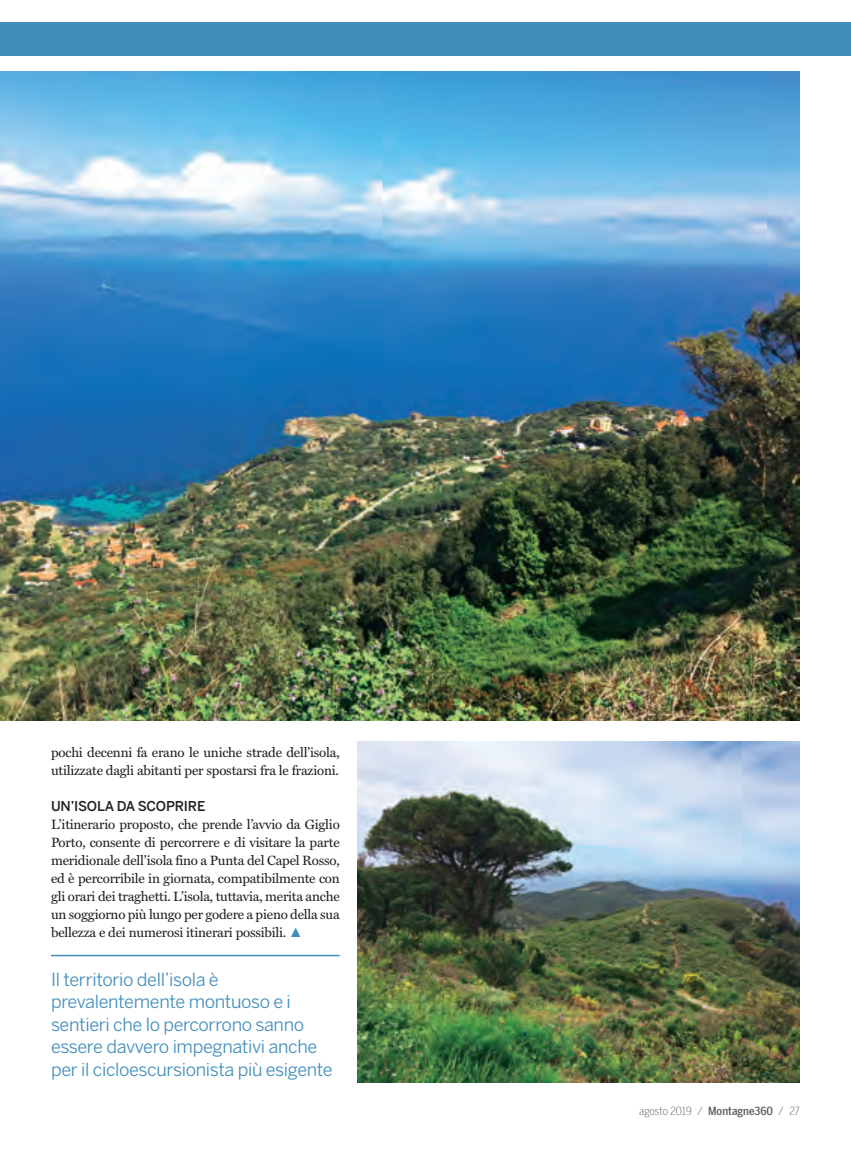
<style>
.page{position:relative;width:851px;height:1149px;background:#fff}
.page>*{position:absolute;margin:0;border:0;box-sizing:border-box;transform-origin:0 0}
.t1{font:18px/22.5px "Benton Sans";letter-spacing:-.02em;color:#418dbb}
.t2{font:13.5px/18px "Miller Text";letter-spacing:-.015em;color:#231f20}
.t3{font:500 13.5px "Benton Sans";letter-spacing:-.015em;color:#231f20}
.t4{font:300 11.25px "Benton Sans Condensed";letter-spacing:-.01em;color:#57585a}
.s1{font-family:"Times New Roman";font-style:italic;color:#418dbb}
.s2{font-weight:500}
</style>
<div class="page">
<div style="left:0;top:22px;width:850px;height:34px;background:#418dbb"></div>
<img style="left:0;top:71px;width:799px;height:649px">
<img style="left:358px;top:741px;width:441px;height:340px">
<hr style="left:51px;top:954px;width:289px;height:1px;background:#418dbb">
<p class="t2" style="left:51px;top:743px;width:290px">pochi decenni fa erano le uniche strade dell’isola, utilizzate dagli abitanti per spostarsi fra le frazioni.</p>
<p class="t3" style="left:51px;top:797px;width:156px">UN’ISOLA DA SCOPRIRE</p>
<p class="t2" style="left:51px;top:815px;width:290px;text-align:justify">L’itinerario proposto, che prende l’avvio da Giglio Porto, consente di percorrere e di visitare la parte meridionale dell’isola fino a Punta del Capel Rosso, ed è percorribile in giornata, compatibilmente con gli orari dei traghetti. L’isola, tuttavia, merita anche un soggiorno più lungo per godere a pieno della sua bellezza e dei numerosi itinerari possibili. <span class="s1">▲</span></p>
<h1 class="t1" style="left:51px;top:967px;width:283px">Il territorio dell’isola è prevalentemente montuoso e i sentieri che lo percorrono sanno essere davvero impegnativi anche per il cicloescursionista più esigente</h1>
<p class="t4" style="left:639px;top:1102px;width:162px">agosto 2019 / <span class="s2">Montagne360</span> / 27</p>
</div>
